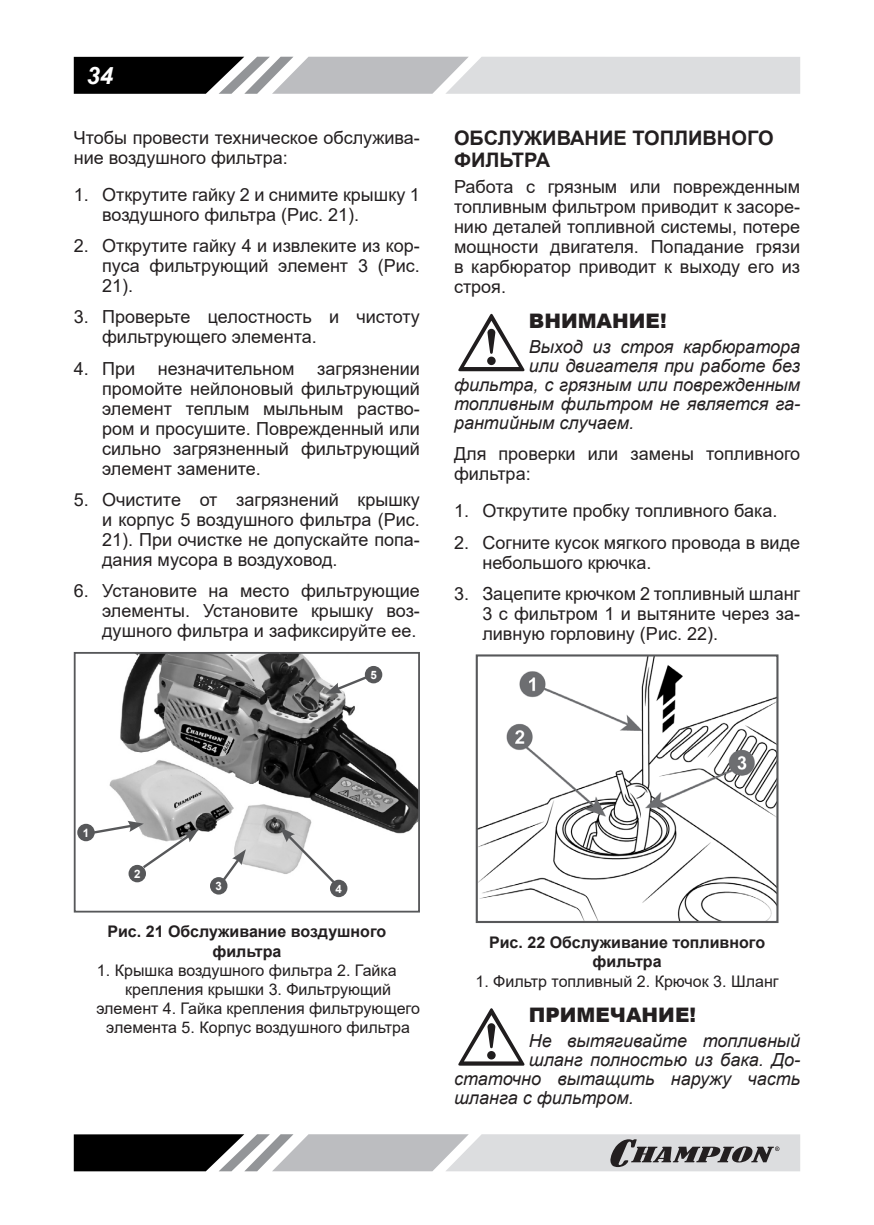
<style>
.page{position:relative;width:874px;height:1225px;background:#fff}
.page>*{position:absolute;margin:0;border:0;box-sizing:border-box;transform-origin:0 0}
.t1{font:italic 700 24px "Arial";color:#fff}
.t2{font:700 20px/22px "Arial";color:#231f20}
.t3{font:900 20px "Arial";color:#231f20}
.p_list{font:18px/20px "Arial";color:#231f20;text-align:justify}
.p{font:italic 18px "Arial";color:#231f20}
.pic_list_center{font:16px "Arial";color:#231f20}
.pic_h_centr{font:700 16px/19.2px "Arial";color:#231f20;text-align:center}
.t4{font:700 11.6px "Arial";color:#fff}
</style>
<div class="page">
<svg style="left:74px;top:57px;width:725px;height:37px"></svg>
<svg style="left:74px;top:1134px;width:725px;height:37px"></svg>
<img style="left:77px;top:655px;width:340px;height:228px">
<div style="left:74px;top:652px;width:346px;height:260px;border:2px solid #57585a"></div>
<svg style="left:77px;top:824px;width:18px;height:17px"></svg>
<div style="left:330px;top:879px;width:17px;height:18px;background:#57585a;border-radius:50%"></div>
<div style="left:364px;top:666px;width:18px;height:17px;background:#57585a;border-radius:50%"></div>
<svg style="left:79px;top:816px;width:265px;height:82px"></svg>
<svg style="left:325px;top:673px;width:46px;height:21px"></svg>
<svg style="left:458px;top:313px;width:67px;height:59px"></svg>
<img style="left:478px;top:657px;width:297px;height:263px">
<div style="left:475px;top:654px;width:303px;height:269px;border:2px solid #57585a"></div>
<svg style="left:458px;top:1008px;width:67px;height:58px"></svg>
<h1 class="t1" style="left:87px;top:59px;width:28px">34</h1>
<p class="p_list" style="left:74px;top:127px;width:347px">Чтобы провести техническое обслужива&shy;ние воздушного фильтра:</p>
<p class="p_list" style="left:102px;top:184px;width:319px;text-indent:-28px">1. Открутите гайку 2 и снимите крышку 1 воздушного фильтра (Рис. 21).</p>
<p class="p_list" style="left:102px;top:235px;width:319px;text-indent:-28px">2. Открутите гайку 4 и извлеките из кор&shy;пуса фильтрующий элемент 3 (Рис.<br>21).</p>
<p class="p_list" style="left:102px;top:307px;width:319px;text-indent:-28px">3. Проверьте целостность и чистоту фильтрующего элемента.</p>
<p class="p_list" style="left:74px;top:358px;width:63px">4. При</p>
<p class="p_list" style="left:158px;top:358px;width:138px">незначительном</p>
<p class="p_list" style="left:102px;top:358px;width:319px;text-indent:215px">загрязнении промойте нейлоновый фильтрующий элемент теплым мыльным раство&shy;ром и просушите. Поврежденный или сильно загрязненный фильтрующий элемент замените.</p>
<p class="p_list" style="left:102px;top:489px;width:319px;text-indent:-28px">5. Очистите от загрязнений крышку и корпус 5 воздушного фильтра (Рис.<br>21). При очистке не допускайте попа&shy;дания мусора в воздуховод.</p>
<p class="p_list" style="left:102px;top:581px;width:319px;text-indent:-28px">6. Установите на место фильтрующие элементы. Установите крышку воз&shy;душного фильтра и зафиксируйте ее.</p>
<p class="t4" style="left:370px;top:666px;width:8px">5</p>
<p class="t2" style="left:454px;top:127px;width:321px">ОБСЛУЖИВАНИЕ ТОПЛИВНОГО<br>ФИЛЬТРА</p>
<p class="p_list" style="left:454px;top:176px;width:347px">Работа с грязным или поврежденным топливным фильтром приводит к засоре&shy;нию деталей топливной системы, потере мощности двигателя. Попадание грязи в карбюратор приводит к выходу его из строя.</p>
<p class="t3" style="left:528px;top:306px;width:139px">ВНИМАНИЕ!</p>
<p class="p" style="left:528px;top:335px;width:273px">Выход из строя карбюратора</p>
<p class="p" style="left:528px;top:354px;width:273px">или двигателя при работе без</p>
<p class="p" style="left:454px;top:373px;width:347px">фильтра, с грязным или поврежденным</p>
<p class="p" style="left:454px;top:392px;width:347px">топливным фильтром не является га-</p>
<p class="p" style="left:454px;top:411px;width:181px">рантийным случаем.</p>
<p class="p_list" style="left:454px;top:444px;width:347px">Для проверки или замены топливного фильтра:</p>
<p class="p_list" style="left:454px;top:501px;width:325px">1. Открутите пробку топливного бака.</p>
<p class="p_list" style="left:482px;top:532px;width:319px;text-indent:-28px">2. Согните кусок мягкого провода в виде небольшого крючка.</p>
<p class="p_list" style="left:482px;top:583px;width:319px;text-indent:-28px">3. Зацепите крючком 2 топливный шланг 3 с фильтром 1 и вытяните через за&shy;ливную горловину (Рис. 22).</p>
<p class="t4" style="left:83px;top:824px;width:8px">1</p>
<p class="t4" style="left:134px;top:865px;width:8px">2</p>
<p class="t4" style="left:215px;top:877px;width:8px">3</p>
<p class="t4" style="left:335px;top:880px;width:8px">4</p>
<p class="pic_h_centr" style="left:107px;top:922px;width:280px">Рис. 21 Обслуживание воздушного фильтра</p>
<p class="pic_list_center" style="left:97px;top:959px;width:301px">1. Крышка воздушного фильтра 2. Гайка</p>
<p class="pic_list_center" style="left:125px;top:978px;width:267px">крепления крышки 3. Фильтрующий</p>
<p class="pic_list_center" style="left:96px;top:997px;width:325px">элемент 4. Гайка крепления фильтрующего</p>
<p class="pic_list_center" style="left:106px;top:1016px;width:305px">элемента 5. Корпус воздушного фильтра</p>
<p class="pic_h_centr" style="left:489px;top:933px;width:277px">Рис. 22 Обслуживание топливного фильтра</p>
<p class="pic_list_center" style="left:475px;top:970px;width:304px">1. Фильтр топливный 2. Крючок 3. Шланг</p>
<p class="t3" style="left:528px;top:1000px;width:169px">ПРИМЕЧАНИЕ!</p>
<p class="p" style="left:528px;top:1029px;width:273px">Не вытягивайте топливный</p>
<p class="p" style="left:528px;top:1048px;width:273px">шланг полностью из бака. До-</p>
<p class="p" style="left:454px;top:1067px;width:347px">статочно вытащить наружу часть</p>
<p class="p" style="left:454px;top:1086px;width:181px">шланга с фильтром.</p>
</div>
